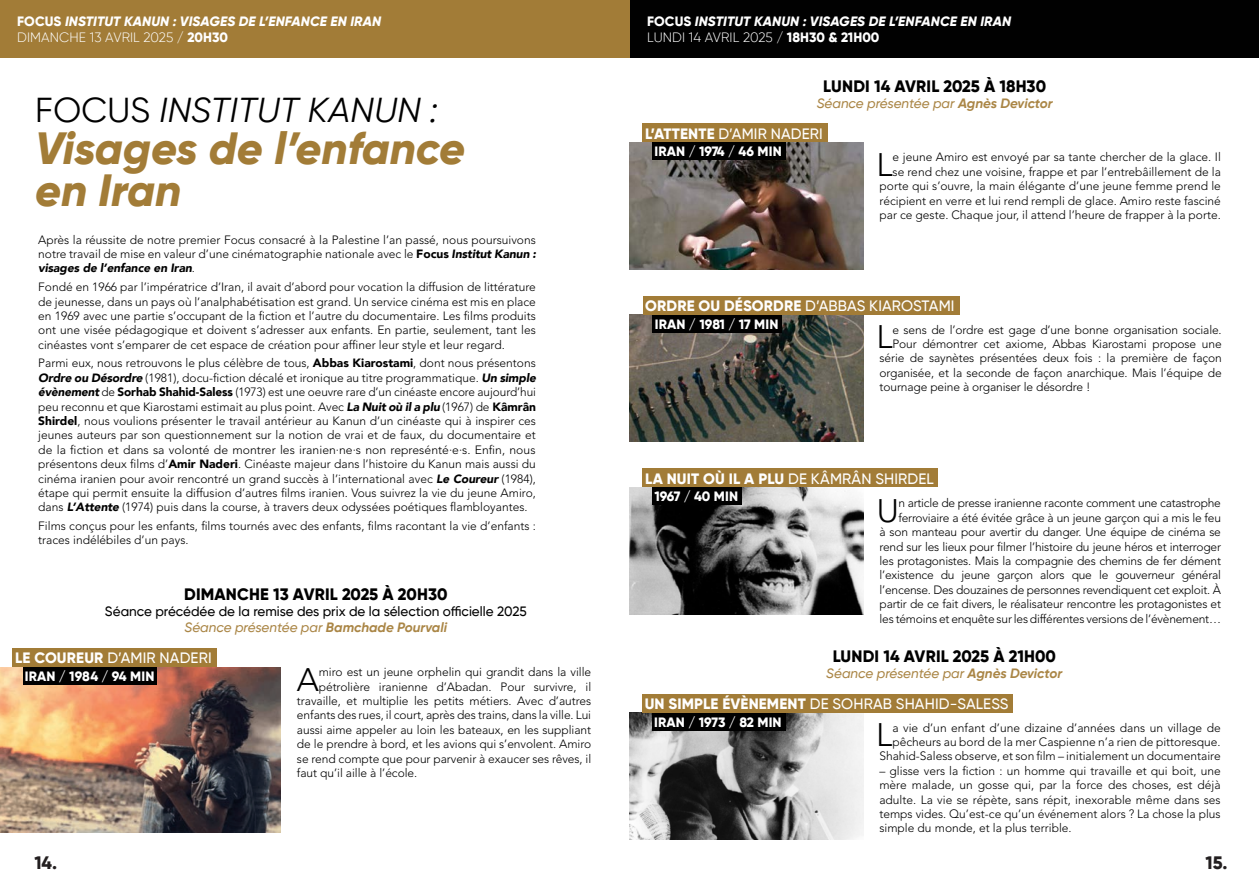
<style>
.page{position:relative;width:1259px;height:893px;background:#fff}
.page>*{position:absolute;margin:0;border:0;box-sizing:border-box;transform-origin:0 0}
.Titre_Gras_Or{font:italic 800 45px/42px "Gilroy";letter-spacing:-.005em;color:#a27c37}
.Titre_Gras_Or-2{font:italic 34.5px "Gilroy";letter-spacing:.01em;color:#010101}
.Corps_Texte{font:300 32.4px "Avenir LT Std";color:#010101}
.t1{font:800 18px "Gilroy";color:#231f20}
.Titre_Gras_Or-3{font:800 16.5px "Gilroy";letter-spacing:.005em;color:#010101}
.t2{font:500 15px "Gilroy";letter-spacing:.01em;color:#fff}
.t3{font:italic 800 13.5px/16.2px "Gilroy";letter-spacing:.01em;color:#fff}
.Titre_Gras_Or-4{font:italic 500 13.5px "Gilroy";color:#aa8646}
.t4{font:800 13.5px "Gilroy";letter-spacing:.01em;color:#fff}
.Titre_Gras_Or-5{font:500 13.5px "Gilroy";color:#010101}
.Corps_Texte-2{font:300 12px/14.4px "Avenir LT Std";letter-spacing:-.005em;color:#010101;text-align:justify}
.s1{font-style:normal}
.s2{font-weight:300;font-style:normal}
.s3{font-family:"Avenir LT";font-weight:900}
.s4{font-family:"Avenir LT";font-weight:900;font-style:italic}
.s5{font-weight:700}
.s6{font-weight:800}
</style>
<div class="page">
<div style="left:629px;top:0;width:630px;height:57px;background:#010101"></div>
<div style="left:0;top:0;width:630px;height:58px;background:#a27c37"></div>
<img style="left:0;top:667px;width:281px;height:165px">
<div style="left:23px;top:667px;width:133px;height:17px;background:#010101"></div>
<div style="left:13px;top:648px;width:204px;height:19px;background:#a27c37"></div>
<img style="left:630px;top:487px;width:233px;height:127px">
<div style="left:652px;top:488px;width:89px;height:17px;background:#010101"></div>
<div style="left:642px;top:468px;width:296px;height:19px;background:#a27c37"></div>
<img style="left:629px;top:713px;width:234px;height:127px">
<div style="left:652px;top:713px;width:134px;height:17px;background:#010101"></div>
<div style="left:642px;top:694px;width:370px;height:19px;background:#a27c37"></div>
<img style="left:630px;top:142px;width:233px;height:127px">
<div style="left:652px;top:143px;width:134px;height:17px;background:#010101"></div>
<div style="left:642px;top:123px;width:185px;height:19px;background:#a27c37"></div>
<img style="left:630px;top:315px;width:233px;height:127px">
<div style="left:652px;top:315px;width:130px;height:17px;background:#010101"></div>
<div style="left:643px;top:296px;width:316px;height:19px;background:#a27c37"></div>
<p class="t3" style="left:17px;top:13px;width:365px"><span class="s1">FOCUS</span> INSTITUT KANUN : VISAGES DE L’ENFANCE EN IRAN<br><span class="s2">DIMANCHE 13 AVRIL 2025 /</span> <span class="s1">20H30</span></p>
<p class="Titre_Gras_Or-2" style="left:35px;top:89px;width:404px"><span class="s1">FOCUS</span> INSTITUT KANUN :</p>
<p class="Titre_Gras_Or" style="left:35px;top:127px;width:432px">Visages de l’enfance en Iran</p>
<p class="Corps_Texte-2" style="left:38px;top:232px;width:499px">Après la réussite de notre premier Focus consacré à la Palestine l’an passé, nous poursuivons notre travail de mise en valeur d’une cinématographie nationale avec le <span class="s3">Focus</span> <span class="s4">Institut Kanun : visages de l’enfance en Iran</span>.</p>
<p class="Corps_Texte-2" style="left:38px;top:280px;width:499px">Fondé en 1966 par l’impératrice d’Iran, il avait d’abord pour vocation la diffusion de littérature de jeunesse, dans un pays où l’analphabétisation est grand. Un service cinéma est mis en place en 1969 avec une partie s’occupant de la fiction et l’autre du documentaire. Les films produits ont une visée pédagogique et doivent s’adresser aux enfants. En partie, seulement, tant les cinéastes vont s’emparer de cet espace de création pour affiner leur style et leur regard.</p>
<p class="Corps_Texte-2" style="left:38px;top:356px;width:499px">Parmi eux, nous retrouvons le plus célèbre de tous, <span class="s3">Abbas Kiarostami</span>, dont nous présentons <span class="s4">Ordre ou Désordre</span> (1981), docu-fiction décalé et ironique au titre programmatique. <span class="s4">Un simple évènement</span> de <span class="s3">Sorhab Shahid-Saless</span> (1973) est une oeuvre rare d’un cinéaste encore aujourd’hui peu reconnu et que Kiarostami estimait au plus point. Avec <span class="s4">La Nuit où il a plu</span> (1967) de <span class="s3">Kâmrân Shirdel</span>, nous voulions présenter le travail antérieur au Kanun d’un cinéaste qui à inspirer ces jeunes auteurs par son questionnement sur la notion de vrai et de faux, du documentaire et de la fiction et dans sa volonté de montrer les iranien·ne·s non represénté·e·s. Enfin, nous présentons deux films d’<span class="s3">Amir Naderi</span>. Cinéaste majeur dans l’histoire du Kanun mais aussi du cinéma iranien pour avoir rencontré un grand succès à l’international avec <span class="s4">Le Coureur</span> (1984), étape qui permit ensuite la diffusion d’autres films iranien. Vous suivrez la vie du jeune Amiro, dans <span class="s4">L’Attente</span> (1974) puis dans la course, à travers deux odyssées poétiques flambloyantes.</p>
<p class="Corps_Texte-2" style="left:38px;top:519px;width:499px">Films conçus pour les enfants, films tournés avec des enfants, films racontant la vie d’enfants : traces indélébiles d’un pays.</p>
<p class="Titre_Gras_Or-3" style="left:184px;top:584px;width:265px">DIMANCHE 13 AVRIL 2025 À 20H30</p>
<p class="Titre_Gras_Or-5" style="left:105px;top:603px;width:423px">Séance précédée de la remise des prix de la sélection officielle 2025</p>
<p class="Titre_Gras_Or-4" style="left:184px;top:619px;width:264px">Séance présentée par <span class="s5">Bamchade Pourvali</span></p>
<p class="Corps_Texte" style="left:297px;top:660px;width:24px">A</p>
<p class="Corps_Texte-2" style="left:319px;top:665px;width:274px">miro est un jeune orphelin qui grandit dans la ville</p>
<p class="t2" style="left:15px;top:649px;width:198px"><span class="s6">LE COUREUR</span> D’AMIR NADERI</p>
<p class="t4" style="left:25px;top:668px;width:131px">IRAN / 1984 / 94 MIN</p>
<p class="Corps_Texte-2" style="left:319px;top:679px;width:274px">pétrolière iranienne d’Abadan. Pour survivre, il</p>
<p class="Corps_Texte-2" style="left:297px;top:694px;width:296px">travaille, et multiplie les petits métiers. Avec d’autres</p>
<p class="Corps_Texte-2" style="left:297px;top:708px;width:296px">enfants des rues, il court, après des trains, dans la ville. Lui</p>
<p class="Corps_Texte-2" style="left:297px;top:722px;width:296px">aussi aime appeler au loin les bateaux, en les suppliant</p>
<p class="Corps_Texte-2" style="left:297px;top:737px;width:296px">de le prendre à bord, et les avions qui s’envolent. Amiro</p>
<p class="Corps_Texte-2" style="left:297px;top:751px;width:296px">se rend compte que pour parvenir à exaucer ses rêves, il</p>
<p class="Corps_Texte-2" style="left:297px;top:766px;width:122px">faut qu’il aille à l’école.</p>
<p class="t3" style="left:647px;top:13px;width:365px"><span class="s1">FOCUS</span> INSTITUT KANUN : VISAGES DE L’ENFANCE EN IRAN<br><span class="s2">LUNDI 14 AVRIL 2025 /</span> <span class="s1">18H30 &amp; 21H00</span></p>
<p class="Titre_Gras_Or-3" style="left:823px;top:75px;width:224px">LUNDI 14 AVRIL 2025 À 18H30</p>
<p class="Titre_Gras_Or-4" style="left:816px;top:95px;width:237px">Séance présentée par <span class="s5">Agnès Devictor</span></p>
<p class="t2" style="left:645px;top:124px;width:179px"><span class="s6">L’ATTENTE</span> D’AMIR NADERI</p>
<p class="t4" style="left:654px;top:143px;width:129px">IRAN / 1974 / 46 MIN</p>
<p class="Corps_Texte-2" style="left:879px;top:150px;width:343px;text-align:right">e jeune Amiro est envoyé par sa tante chercher de la glace. Il se rend chez une voisine, frappe et par l’entrebâillement de la porte qui s’ouvre, la main élégante d’une jeune femme prend le récipient en verre et lui rend rempli de glace. Amiro reste fasciné par ce geste. Chaque jour, il attend l’heure de frapper à la porte.</p>
<p class="Corps_Texte" style="left:876px;top:146px;width:18px">L</p>
<p class="t2" style="left:645px;top:296px;width:311px"><span class="s6">ORDRE OU DÉSORDRE</span> D’ABBAS KIAROSTAMI</p>
<p class="t4" style="left:655px;top:315px;width:125px">IRAN / 1981 / 17 MIN</p>
<p class="Corps_Texte" style="left:876px;top:318px;width:18px">L</p>
<p class="Corps_Texte-2" style="left:892px;top:322px;width:331px">e sens de l’ordre est gage d’une bonne organisation sociale.</p>
<p class="Corps_Texte-2" style="left:892px;top:337px;width:331px">Pour démontrer cet axiome, Abbas Kiarostami propose une</p>
<p class="Corps_Texte-2" style="left:879px;top:351px;width:344px">série de saynètes présentées deux fois : la première de façon</p>
<p class="Corps_Texte-2" style="left:879px;top:366px;width:344px">organisée, et la seconde de façon anarchique. Mais l’équipe de</p>
<p class="Corps_Texte-2" style="left:879px;top:380px;width:212px">tournage peine à organiser le désordre !</p>
<p class="t2" style="left:645px;top:469px;width:290px"><span class="s6">LA NUIT OÙ IL A PLU</span> DE KÂMRÂN SHIRDEL</p>
<p class="t4" style="left:654px;top:488px;width:85px">1967 / 40 MIN</p>
<p class="Corps_Texte-2" style="left:879px;top:496px;width:343px;text-align:right">n article de presse iranienne raconte comment une catastrophe ferroviaire a été évitée grâce à un jeune garçon qui a mis le feu<br>à son manteau pour avertir du danger. Une équipe de cinéma se rend sur les lieux pour filmer l’histoire du jeune héros et interroger les protagonistes. Mais la compagnie des chemins de fer dément l’existence du jeune garçon alors que le gouverneur général l’encense. Des douzaines de personnes revendiquent cet exploit. À partir de ce fait divers, le réalisateur rencontre les protagonistes et les témoins et enquête sur les différentes versions de l’évènement…</p>
<p class="Corps_Texte" style="left:877px;top:492px;width:24px">U</p>
<p class="Titre_Gras_Or-3" style="left:832px;top:646px;width:225px">LUNDI 14 AVRIL 2025 À 21H00</p>
<p class="Titre_Gras_Or-4" style="left:826px;top:665px;width:237px">Séance présentée par <span class="s5">Agnès Devictor</span></p>
<p class="t2" style="left:644px;top:694px;width:365px"><span class="s6">UN SIMPLE ÉVÈNEMENT</span> DE SOHRAB SHAHID-SALESS</p>
<p class="t4" style="left:654px;top:714px;width:129px">IRAN / 1973 / 82 MIN</p>
<p class="Corps_Texte-2" style="left:879px;top:720px;width:343px;text-align:right">a vie d’un enfant d’une dizaine d’années dans un village de pêcheurs au bord de la mer Caspienne n’a rien de pittoresque.<br>Shahid-Saless observe, et son film – initialement un documentaire</p>
<p class="Corps_Texte-2" style="left:879px;top:764px;width:343px">– glisse vers la fiction : un homme qui travaille et qui boit, une mère malade, un gosse qui, par la force des choses, est déjà adulte. La vie se répète, sans répit, inexorable même dans ses temps vides. Qu’est-ce qu’un événement alors ? La chose la plus simple du monde, et la plus terrible.</p>
<p class="Corps_Texte" style="left:876px;top:716px;width:18px">L</p>
<h3 class="t1" style="left:34px;top:851px;width:24px">14.</h3>
<h3 class="t1" style="left:1205px;top:851px;width:23px">15.</h3>
</div>
